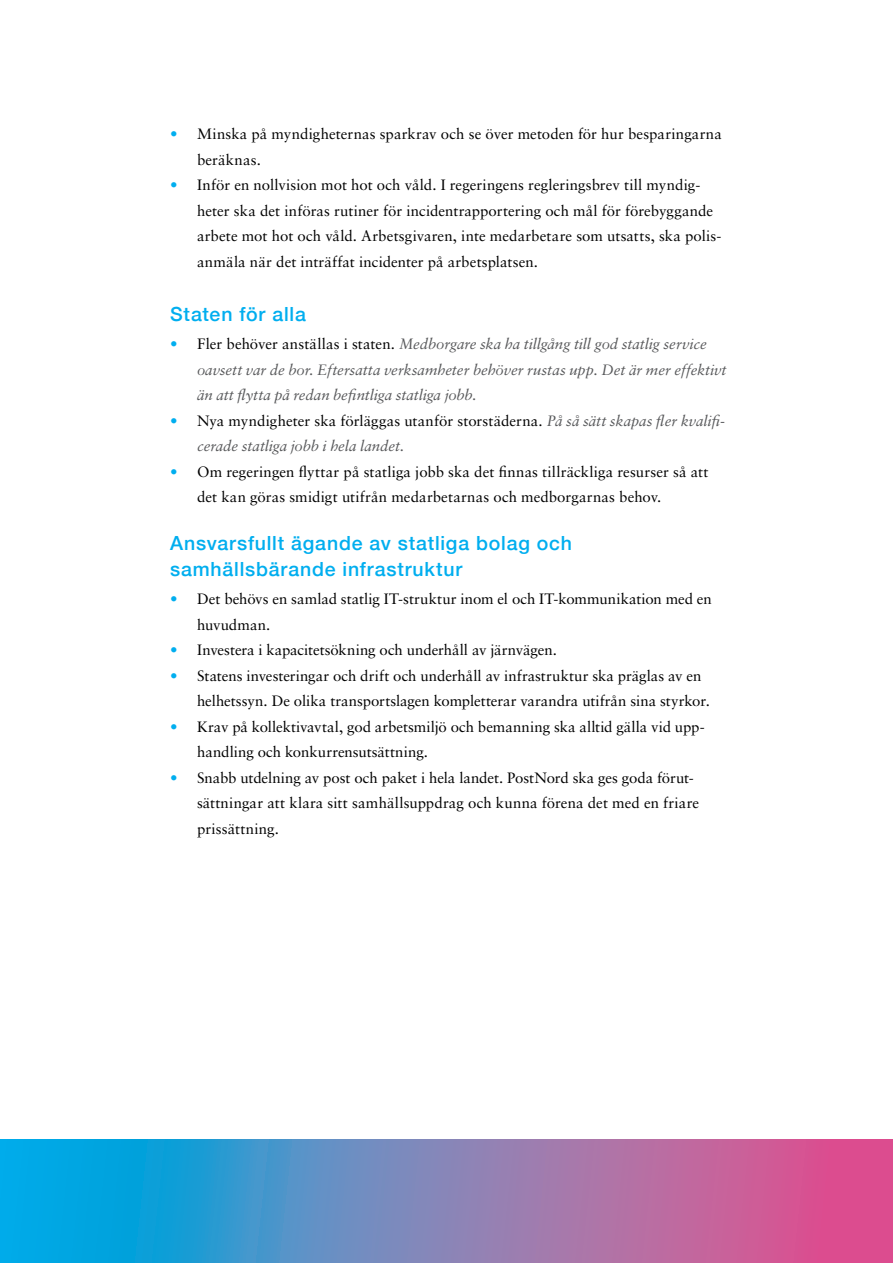
<style>
.page{position:relative;width:893px;height:1263px;background:#fff}
.page>*{position:absolute;margin:0;border:0;box-sizing:border-box;transform-origin:0 0}
.t1{font:500 19.5px/25.5px "Helvetica Neue";letter-spacing:.04em;color:#00aeef}
.t2{font:15px/25.5px "Sabon LT Std";color:#000}
.t3{font:italic 15px/25.5px "Sabon LT Std";letter-spacing:-.01em;color:#57585a}
.s1{color:#00aeef}
.s2{font-style:normal;color:#00aeef}
.s3{font-style:normal;color:#000}
</style>
<div class="page">
<svg style="left:0;top:1140px;width:893px;height:123px;background:#7881b8"></svg>
<p class="t2" style="left:197px;top:121px;width:526px;text-indent:-27px"><span class="s1">•</span> Minska på myndigheternas sparkrav och se över metoden för hur besparingarna beräknas.</p>
<p class="t2" style="left:197px;top:172px;width:526px;text-indent:-27px"><span class="s1">•</span> Inför en nollvision mot hot och våld. I regeringens regleringsbrev till myndig&shy;heter ska det införas rutiner för incidentrapportering och mål för förebyggande arbete mot hot och våld. Arbetsgivaren, inte medarbetare som utsatts, ska polis&shy;anmäla när det inträffat incidenter på arbetsplatsen.</p>
<p class="t1" style="left:170px;top:299px;width:137px">Staten för alla</p>
<p class="t3" style="left:197px;top:331px;width:531px;text-indent:-27px"><span class="s2">•</span> <span class="s3">Fler behöver anställas i staten.</span> Medborgare ska ha tillgång till god statlig service oavsett var de bor. Eftersatta verksamheter behöver rustas upp. Det är mer effektivt än att flytta på redan befintliga statliga jobb.</p>
<p class="t3" style="left:197px;top:408px;width:529px;text-indent:-27px"><span class="s2">•</span> <span class="s3">Nya myndigheter ska förläggas utanför storstäderna.</span> På så sätt skapas fler kvalifi&shy;cerade statliga jobb i hela landet.</p>
<p class="t2" style="left:197px;top:458px;width:513px;text-indent:-27px"><span class="s1">•</span> Om regeringen flyttar på statliga jobb ska det finnas tillräckliga resurser så att det kan göras smidigt utifrån medarbetarnas och medborgarnas behov.</p>
<p class="t1" style="left:170px;top:529px;width:403px">Ansvarsfullt ägande av statliga bolag och samhällsbärande infrastruktur</p>
<p class="t2" style="left:197px;top:586px;width:516px;text-indent:-27px"><span class="s1">•</span> Det behövs en samlad statlig IT-struktur inom el och IT-kommunikation med en huvudman.</p>
<p class="t2" style="left:170px;top:637px;width:388px"><span class="s1">•</span> Investera i kapacitetsökning och underhåll av järnvägen.</p>
<p class="t2" style="left:197px;top:662px;width:514px;text-indent:-27px"><span class="s1">•</span> Statens investeringar och drift och underhåll av infrastruktur ska präglas av en helhetssyn. De olika transportslagen kompletterar varandra utifrån sina styrkor.</p>
<p class="t2" style="left:197px;top:713px;width:509px;text-indent:-27px"><span class="s1">•</span> Krav på kollektivavtal, god arbetsmiljö och bemanning ska alltid gälla vid upp&shy;handling och konkurrensutsättning.</p>
<p class="t2" style="left:197px;top:764px;width:504px;text-indent:-27px"><span class="s1">•</span> Snabb utdelning av post och paket i hela landet. PostNord ska ges goda förut&shy;sättningar att klara sitt samhällsuppdrag och kunna förena det med en friare prissättning.</p>
</div>
